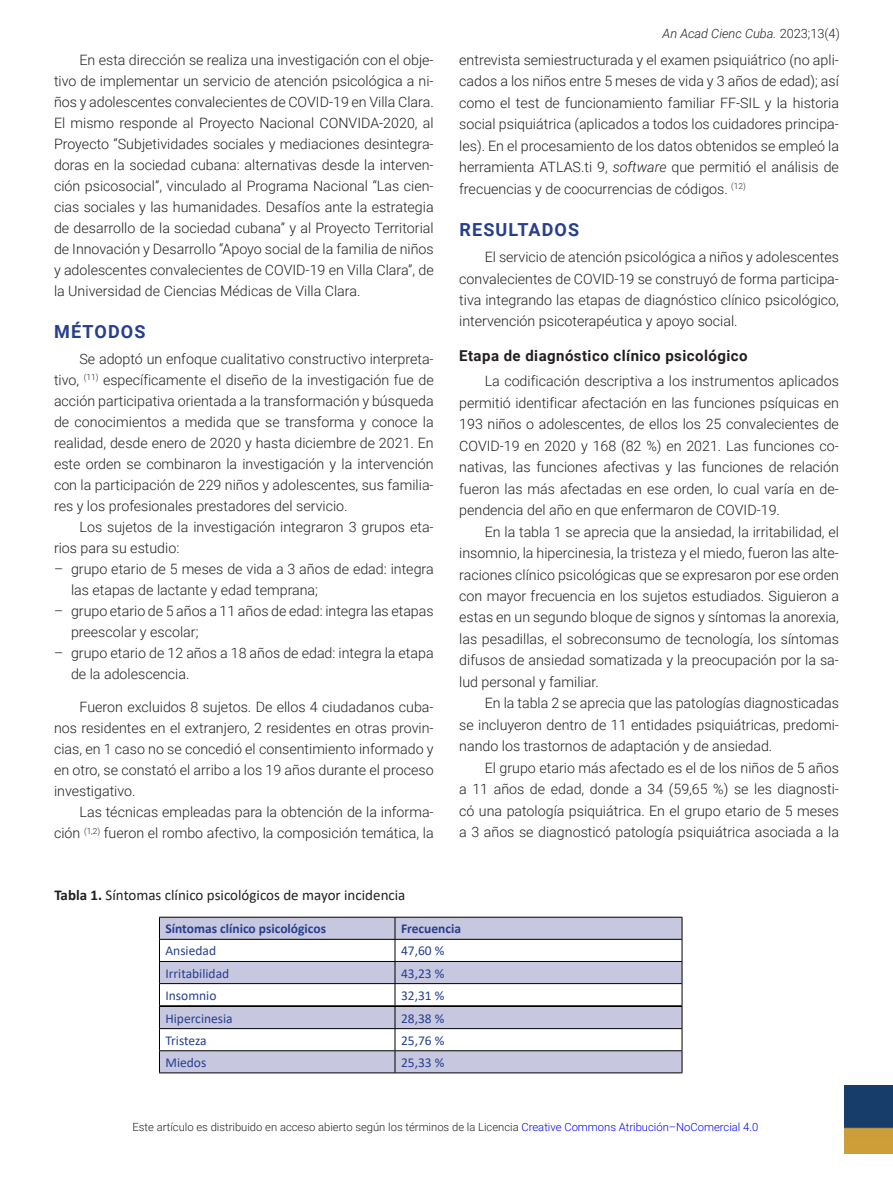
<style>
.page{position:relative;width:893px;height:1191px;background:#fff}
.page>*{position:absolute;margin:0;border:0;box-sizing:border-box;transform-origin:0 0}
.Val_2{font:700 18px "Roboto";letter-spacing:.06em;color:#253f8e}
.Tabla_Título{font:15px "Calibri";color:#231f20}
.Val_3{font:700 15px "Roboto";letter-spacing:.03em;color:#231f20}
.Texto_Normal{font:300 14.25px/21px "Roboto";color:#231f20;text-align:justify}
.Tabla_Cuerpo{font:13.5px "Calibri";color:#253f8e}
.Tabla_Cabezal{font:700 13.5px "Calibri";color:#253f8e}
.t1{font:italic 300 12.75px "Roboto";color:#231f20}
.t2{font:300 11.25px "Roboto";color:#231f20}
.s1{font-style:normal}
.s2{font-style:italic}
.s3{font-weight:700}
.s4{color:#00f}
</style>
<div class="page">
<img style="left:844px;top:1085px;width:49px;height:68px">
<hr style="left:159px;top:916px;width:236px;height:1px;background:#000">
<hr style="left:395px;top:916px;width:287px;height:1px;background:#000">
<hr style="left:159px;top:1072px;width:236px;height:1px;background:#000">
<hr style="left:395px;top:1072px;width:287px;height:1px;background:#000">
<svg style="left:159px;top:917px;width:524px;height:155px"></svg>
<p class="Texto_Normal" style="left:54px;top:49px;width:381px;text-indent:26px">En esta dirección se realiza una investigación con el obje&shy;tivo de implementar un servicio de atención psicológica a ni&shy;ños y adolescentes convalecientes de COVID-19 en Villa Clara.<br>El mismo responde al Proyecto Nacional CONVIDA-2020, al Proyecto “Subjetividades sociales y mediaciones desintegra&shy;doras en la sociedad cubana: alternativas desde la interven&shy;ción psicosocial”, vinculado al Programa Nacional “Las cien&shy;cias sociales y las humanidades. Desafíos ante la estrategia de desarrollo de la sociedad cubana” y al Proyecto Territorial de Innovación y Desarrollo “Apoyo social de la familia de niños y adolescentes convalecientes de COVID-19 en Villa Clara”, de la Universidad de Ciencias Médicas de Villa Clara.</p>
<p class="Val_2" style="left:54px;top:319px;width:93px">MÉTODOS</p>
<p class="Texto_Normal" style="left:54px;top:347px;width:381px;text-indent:26px">Se adoptó un enfoque cualitativo constructivo interpreta&shy;tivo, <sup>(11)</sup> específicamente el diseño de la investigación fue de acción participativa orientada a la transformación y búsqueda de conocimientos a medida que se transforma y conoce la realidad, desde enero de 2020 y hasta diciembre de 2021. En este orden se combinaron la investigación y la intervención con la participación de 229 niños y adolescentes, sus familia&shy;res y los profesionales prestadores del servicio.</p>
<p class="Texto_Normal" style="left:54px;top:515px;width:381px;text-indent:26px">Los sujetos de la investigación integraron 3 grupos eta&shy;rios para su estudio:</p>
<p class="Texto_Normal" style="left:71px;top:557px;width:364px;text-indent:-17px">– grupo etario de 5 meses de vida a 3 años de edad: integra las etapas de lactante y edad temprana;</p>
<p class="Texto_Normal" style="left:71px;top:599px;width:364px;text-indent:-17px">– grupo etario de 5 años a 11 años de edad: integra las etapas preescolar y escolar;</p>
<p class="Texto_Normal" style="left:71px;top:641px;width:364px;text-indent:-17px">– grupo etario de 12 años a 18 años de edad: integra la etapa de la adolescencia.</p>
<p class="Texto_Normal" style="left:54px;top:696px;width:381px;text-indent:26px">Fueron excluidos 8 sujetos. De ellos 4 ciudadanos cuba&shy;nos residentes en el extranjero, 2 residentes en otras provin&shy;cias, en 1 caso no se concedió el consentimiento informado y en otro, se constató el arribo a los 19 años durante el proceso investigativo.</p>
<p class="Texto_Normal" style="left:54px;top:801px;width:381px;text-align:right">Las técnicas empleadas para la obtención de la informa&shy;ción <sup>(1,2)</sup> fueron el rombo afectivo, la composición temática, la</p>
<p class="t1" style="left:663px;top:25px;width:179px">An Acad Cienc Cuba. <span class="s1">2023;13(4)</span></p>
<p class="Texto_Normal" style="left:459px;top:49px;width:381px;line-height:21.5px">entrevista semiestructurada y el examen psiquiátrico (no apli&shy;cados a los niños entre 5 meses de vida y 3 años de edad); así como el test de funcionamiento familiar FF-SIL y la historia social psiquiátrica (aplicados a todos los cuidadores principa&shy;les). En el procesamiento de los datos obtenidos se empleó la herramienta ATLAS.ti 9, <span class="s2">software</span> que permitió el análisis de frecuencias y de coocurrencias de códigos. <sup>(12)</sup></p>
<p class="Val_2" style="left:460px;top:217px;width:121px">RESULTADOS</p>
<p class="Texto_Normal" style="left:459px;top:246px;width:381px;line-height:21.5px;text-indent:26px">El servicio de atención psicológica a niños y adolescentes convalecientes de COVID-19 se construyó de forma participa&shy;tiva integrando las etapas de diagnóstico clínico psicológico, intervención psicoterapéutica y apoyo social.</p>
<p class="Val_3" style="left:459px;top:345px;width:290px">Etapa de diagnóstico clínico psicológico</p>
<p class="Texto_Normal" style="left:459px;top:370px;width:381px;line-height:21.5px;text-indent:26px">La codificación descriptiva a los instrumentos aplicados permitió identificar afectación en las funciones psíquicas en 193 niños o adolescentes, de ellos los 25 convalecientes de COVID-19 en 2020 y 168 (82 %) en 2021. Las funciones co&shy;nativas, las funciones afectivas y las funciones de relación fueron las más afectadas en ese orden, lo cual varía en de&shy;pendencia del año en que enfermaron de COVID-19.</p>
<p class="Texto_Normal" style="left:459px;top:520px;width:381px;line-height:21.5px;text-indent:26px">En la tabla 1 se aprecia que la ansiedad, la irritabilidad, el insomnio, la hipercinesia, la tristeza y el miedo, fueron las alte&shy;raciones clínico psicológicas que se expresaron por ese orden con mayor frecuencia en los sujetos estudiados. Siguieron a estas en un segundo bloque de signos y síntomas la anorexia, las pesadillas, el sobreconsumo de tecnología, los síntomas difusos de ansiedad somatizada y la preocupación por la sa&shy;lud personal y familiar.</p>
<p class="Texto_Normal" style="left:459px;top:692px;width:381px;line-height:21.5px;text-indent:26px">En la tabla 2 se aprecia que las patologías diagnosticadas se incluyeron dentro de 11 entidades psiquiátricas, predomi&shy;nando los trastornos de adaptación y de ansiedad.</p>
<p class="Texto_Normal" style="left:459px;top:756px;width:381px;line-height:21.5px;text-indent:26px">El grupo etario más afectado es el de los niños de 5 años a 11 años de edad, donde a 34 (59,65 %) se les diagnosti&shy;có una patología psiquiátrica. En el grupo etario de 5 meses a 3 años se diagnosticó patología psiquiátrica asociada a la</p>
<p class="Tabla_Título" style="left:54px;top:884px;width:353px"><span class="s3">Tabla 1.</span> Síntomas clínico psicológicos de mayor incidencia</p>
<p class="Tabla_Cabezal" style="left:165px;top:919px;width:162px">Síntomas clínico psicológicos</p>
<p class="Tabla_Cabezal" style="left:401px;top:919px;width:62px">Frecuencia</p>
<p class="Tabla_Cuerpo" style="left:165px;top:941px;width:52px">Ansiedad</p>
<p class="Tabla_Cuerpo" style="left:401px;top:941px;width:45px">47,60 %</p>
<p class="Tabla_Cuerpo" style="left:165px;top:963px;width:65px">Irritabilidad</p>
<p class="Tabla_Cuerpo" style="left:401px;top:963px;width:45px">43,23 %</p>
<p class="Tabla_Cuerpo" style="left:165px;top:986px;width:52px">Insomnio</p>
<p class="Tabla_Cuerpo" style="left:401px;top:986px;width:45px">32,31 %</p>
<p class="Tabla_Cuerpo" style="left:165px;top:1008px;width:69px">Hipercinesia</p>
<p class="Tabla_Cuerpo" style="left:401px;top:1008px;width:45px">28,38 %</p>
<p class="Tabla_Cuerpo" style="left:165px;top:1031px;width:43px">Tristeza</p>
<p class="Tabla_Cuerpo" style="left:401px;top:1031px;width:45px">25,76 %</p>
<p class="Tabla_Cuerpo" style="left:165px;top:1053px;width:42px">Miedos</p>
<p class="Tabla_Cuerpo" style="left:401px;top:1053px;width:45px">25,33 %</p>
<p class="t2" style="left:132px;top:1119px;width:627px">Este artículo es distribuido en acceso abierto según los términos de la Licencia <span class="s4">Creative Commons Atribución–NoComercial 4.0</span></p>
</div>
